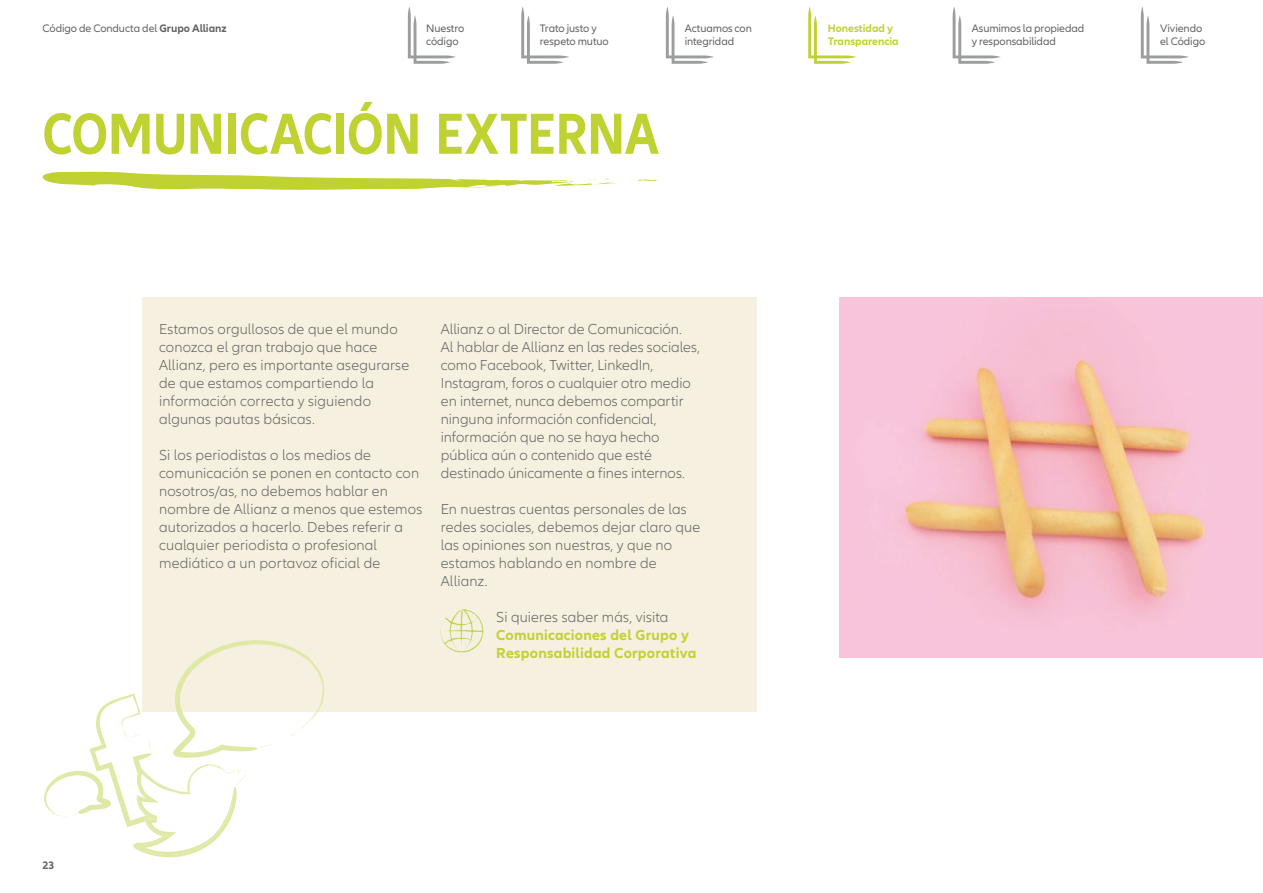
<style>
.page{position:relative;width:1263px;height:893px;background:#fff}
.page>*{position:absolute;margin:0;border:0;box-sizing:border-box;transform-origin:0 0}
.IHV_Headline_40pt{font:700 condensed 60px "Allianz Neo";letter-spacing:.005em;color:#c0d231}
.Copy{font:300 15px/18px "Allianz Neo";letter-spacing:.005em;color:#636362}
.Copy-2{font:700 15px/18px "Allianz Neo";letter-spacing:.015em;color:#c0d231}
.t1{font:11.25px/13.5px "Allianz Neo";letter-spacing:-.01em;color:#636362}
.t2{font:700 11.25px/13.5px "Allianz Neo";letter-spacing:-.005em;color:#c0d231}
.t3{font:700 11.25px "Allianz Neo";color:#636362}
.s1{font-weight:700}
.s2{font-weight:300;color:#636362}
</style>
<div class="page">
<svg style="left:666px;top:6px;width:48px;height:58px"></svg>
<svg style="left:521px;top:6px;width:48px;height:58px"></svg>
<svg style="left:408px;top:6px;width:48px;height:58px"></svg>
<svg style="left:808px;top:6px;width:48px;height:58px"></svg>
<svg style="left:952px;top:6px;width:49px;height:58px"></svg>
<svg style="left:1141px;top:6px;width:48px;height:58px"></svg>
<div style="left:142px;top:298px;width:615px;height:414px;background:#f5f0df"></div>
<img style="left:440px;top:610px;width:30px;height:33px">
<svg style="left:44px;top:640px;width:280px;height:217px"></svg>
<img style="left:839px;top:298px;width:424px;height:360px">
<svg style="left:637px;top:180px;width:23px;height:1px"></svg>
<svg style="left:42px;top:172px;width:575px;height:18px"></svg>
<p class="t1" style="left:43px;top:22px;width:186px">Código de Conducta del <span class="s1">Grupo Allianz</span></p>
<p class="t1" style="left:426px;top:22px;width:40px">Nuestro código</p>
<p class="t2" style="left:828px;top:22px;width:72px">Honestidad y<br>Transparencia</p>
<p class="t1" style="left:972px;top:22px;width:114px">Asumimos la propiedad y responsabilidad</p>
<p class="t1" style="left:1160px;top:22px;width:47px">Viviendo el Código</p>
<p class="t1" style="left:540px;top:22px;width:70px">Trato justo y respeto mutuo</p>
<p class="t1" style="left:685px;top:22px;width:69px">Actuamos con integridad</p>
<p class="IHV_Headline_40pt" style="left:43px;top:99px;width:618px">COMUNICACIÓN EXTERNA</p>
<p class="t3" style="left:43px;top:858px;width:14px">23</p>
<p class="Copy" style="left:159px;top:320px;width:252px">Estamos orgullosos de que el mundo conozca el gran trabajo que hace<br>Allianz, pero es importante asegurarse de que estamos compartiendo la información correcta y siguiendo algunas pautas básicas.</p>
<p class="Copy" style="left:159px;top:446px;width:265px">Si los periodistas o los medios de comunicación se ponen en contacto con nosotros/as, no debemos hablar en nombre de Allianz a menos que estemos autorizados a hacerlo. Debes referir a cualquier periodista o profesional mediático a un portavoz oficial de</p>
<p class="Copy" style="left:441px;top:320px;width:243px">Allianz o al Director de Comunicación.</p>
<p class="Copy" style="left:441px;top:338px;width:260px">Al hablar de Allianz en las redes sociales, como Facebook, Twitter, LinkedIn, Instagram, foros o cualquier otro medio en internet, nunca debemos compartir ninguna información confidencial, información que no se haya hecho pública aún o contenido que esté destinado únicamente a fines internos.</p>
<p class="Copy" style="left:441px;top:500px;width:261px">En nuestras cuentas personales de las redes sociales, debemos dejar claro que las opiniones son nuestras, y que no estamos hablando en nombre de<br>Allianz.</p>
<p class="Copy-2" style="left:496px;top:608px;width:202px"><span class="s2">Si quieres saber más, visita<br></span>Comunicaciones del Grupo y<br>Responsabilidad Corporativa</p>
</div>
